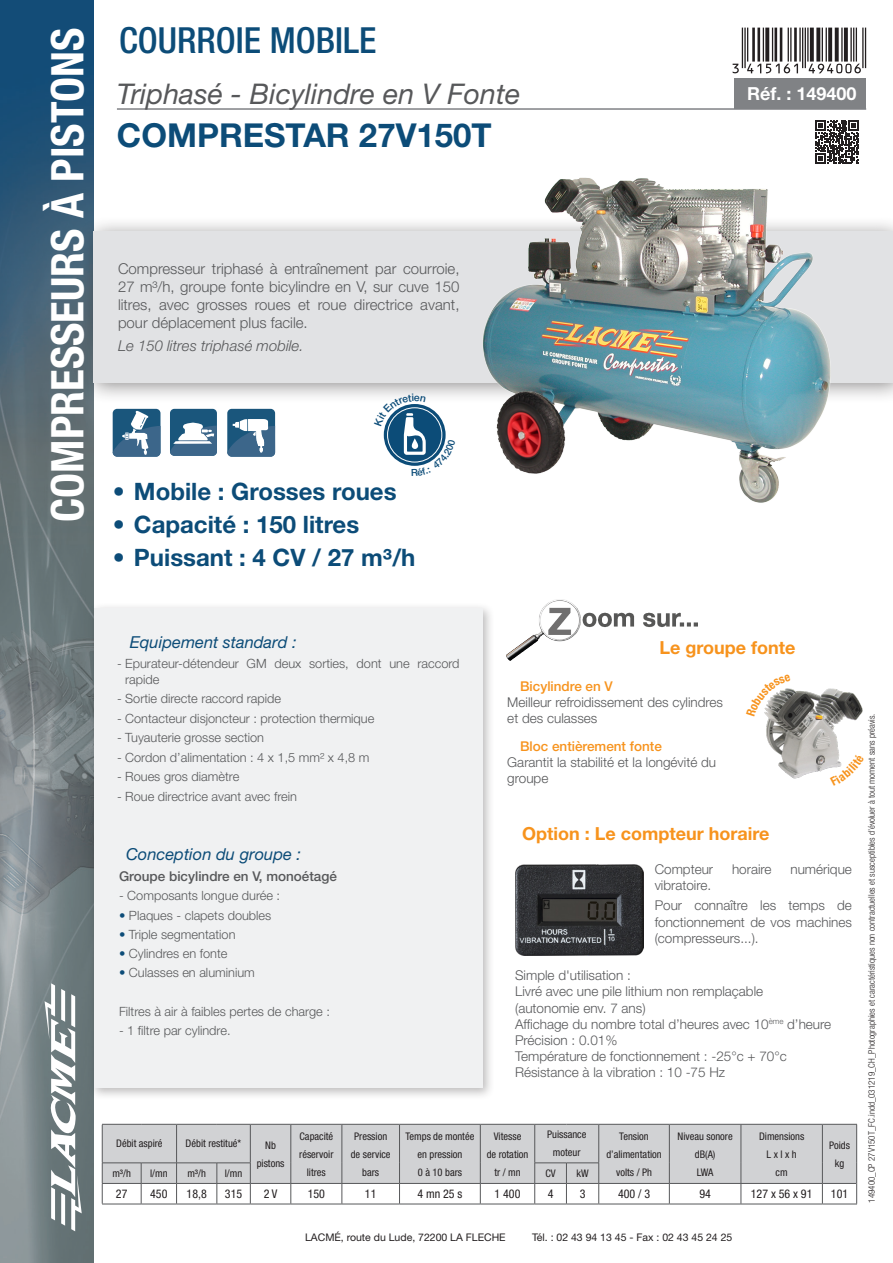
<style>
.page{position:relative;width:893px;height:1263px;background:#fff}
.page>*{position:absolute;margin:0;border:0;box-sizing:border-box;transform-origin:0 0}
.t1{font:700 condensed 45px "Helvetica Neue LT Std";color:#fff}
.t2{font:500 condensed 36px "Helvetica Neue LT Std";color:#0c4c78}
.t3{font:700 33px "Helvetica Neue LT Std";color:#0c4c78}
.t4{font:italic 28.5px "Helvetica Neue LT Std";color:#57585a}
.t5{font:700 24px "Helvetica Neue LT Std";color:#0c4c78}
.t6{font:700 18px "Helvetica Neue LT Std";color:#f7931d}
.t7{font:700 18px "Helvetica Neue LT Std";color:#fff}
.t8{font:italic 16.5px "Helvetica Neue LT Std";color:#0c4c78}
.t9{font:300 15px/18px "Helvetica Neue LT Std";color:#57585a;text-align:justify}
.t10{font:italic 300 15px "Helvetica Neue LT Std";color:#57585a}
.t11{font:300 13.5px/16.2px "Helvetica Neue LT Std";color:#57585a}
.t12{font:500 13.5px "Helvetica Neue LT Std";color:#f7931d}
.t13{font:500 13.5px "Helvetica Neue LT Std";color:#57585a}
.t14{font:300 12.75px/15.3px "Helvetica Neue LT Std";color:#57585a}
.t15{font:condensed 12px "Helvetica Neue LT Std";color:#231f20}
.t16{font:condensed 10.5px/18px "Helvetica Neue LT Std";color:#231f20;text-align:center}
.t17{font:10.5px "Helvetica Neue LT Std";color:#231f20}
.t18{font:300 condensed 9px "Helvetica Neue LT Std";color:#231f20}
.s1{font-weight:700;color:#0c4c78}
</style>
<div class="page">
<img style="left:0;top:0;width:94px;height:1263px">
<div style="left:78px;top:216px;width:815px;height:188px;background:#231f20;opacity:.5"></div>
<div style="left:94px;top:232px;width:799px;height:151px;background:#e1e2e4"></div>
<div style="left:87px;top:602px;width:408px;height:498px;background:#231f20;opacity:.3"></div>
<div style="left:94px;top:608px;width:389px;height:480px;background:#f0f1f2"></div>
<hr style="left:117px;top:108px;width:749px;height:2px;background:#808285">
<svg style="left:45px;top:983px;width:37px;height:248px"></svg>
<div style="left:734px;top:79px;width:132px;height:30px;background:#808285"></div>
<img style="left:475px;top:177px;width:362px;height:326px">
<svg style="left:102px;top:1124px;width:755px;height:80px"></svg>
<hr style="left:535px;top:1183px;width:31px;height:1px;background:#57585a">
<hr style="left:566px;top:1183px;width:33px;height:1px;background:#57585a">
<svg style="left:815px;top:120px;width:44px;height:44px"></svg>
<div style="left:113px;top:409px;width:47px;height:48px;background:#1a567c;border-radius:4px"></div>
<svg style="left:113px;top:411px;width:47px;height:46px"></svg>
<div style="left:170px;top:409px;width:47px;height:47px;background:#1a567c;border-radius:4px"></div>
<svg style="left:170px;top:423px;width:47px;height:33px"></svg>
<div style="left:227px;top:409px;width:48px;height:48px;background:#1a567c;border-radius:4px"></div>
<svg style="left:227px;top:419px;width:48px;height:38px"></svg>
<img style="left:506px;top:599px;width:192px;height:61px">
<img style="left:766px;top:688px;width:97px;height:91px">
<img style="left:515px;top:864px;width:129px;height:92px">
<svg style="left:733px;top:28px;width:133px;height:45px"></svg>
<svg style="left:374px;top:394px;width:81px;height:72px"></svg>
<svg style="left:830px;top:754px;width:33px;height:25px"></svg>
<svg style="left:764px;top:688px;width:27px;height:29px"></svg>
<h1 class="t1" style="left:40px;top:522px;width:496px;rotate:-90deg">COMPRESSEURS À PISTONS</h1>
<h2 class="t2" style="left:119px;top:19px;width:259px">COURROIE MOBILE</h2>
<h3 class="t4" style="left:117px;top:77px;width:405px">Triphasé - Bicylindre en V Fonte</h3>
<h3 class="t3" style="left:117px;top:115px;width:376px">COMPRESTAR 27V150T</h3>
<p class="t9" style="left:118px;top:260px;width:343px">Compresseur triphasé à entraînement par courroie, 27 m³/h, groupe fonte bicylindre en V, sur cuve 150 litres, avec grosses roues et roue directrice avant, pour déplacement plus facile.</p>
<p class="t10" style="left:118px;top:336px;width:187px">Le 150 litres triphasé mobile.</p>
<h3 class="t5" style="left:113px;top:476px;width:285px">• Mobile : Grosses roues</h3>
<h3 class="t5" style="left:113px;top:509px;width:248px">• Capacité : 150 litres</h3>
<h3 class="t5" style="left:113px;top:542px;width:304px">• Puissant : 4 CV / 27 m³/h</h3>
<h3 class="t7" style="left:747px;top:83px;width:111px">Réf. : 149400</h3>
<p class="t8" style="left:130px;top:632px;width:168px">Equipement standard :</p>
<p class="t14" style="left:125px;top:656px;width:336px;text-indent:-8px">- Epurateur-détendeur GM deux sorties, dont une raccord rapide</p>
<p class="t14" style="left:117px;top:691px;width:166px">- Sortie directe raccord rapide</p>
<p class="t14" style="left:117px;top:710px;width:259px">- Contacteur disjoncteur : protection thermique</p>
<p class="t14" style="left:117px;top:730px;width:149px">- Tuyauterie grosse section</p>
<p class="t14" style="left:117px;top:749px;width:254px">- Cordon d’alimentation : 4 x 1,5 mm² x 4,8 m</p>
<p class="t14" style="left:117px;top:769px;width:124px">- Roues gros diamètre</p>
<p class="t14" style="left:117px;top:788px;width:182px">- Roue directrice avant avec frein</p>
<p class="t8" style="left:126px;top:844px;width:177px">Conception du groupe :</p>
<p class="t13" style="left:119px;top:868px;width:219px">Groupe bicylindre en V, monoétagé</p>
<p class="t14" style="left:119px;top:888px;width:163px">- Composants longue durée :</p>
<p class="t14" style="left:119px;top:907px;width:154px"><span class="s1">•</span> Plaques - clapets doubles</p>
<p class="t14" style="left:119px;top:926px;width:118px"><span class="s1">•</span> Triple segmentation</p>
<p class="t14" style="left:119px;top:946px;width:110px"><span class="s1">•</span> Cylindres en fonte</p>
<p class="t14" style="left:119px;top:965px;width:137px"><span class="s1">•</span> Culasses en aluminium</p>
<p class="t14" style="left:119px;top:1003px;width:212px">Filtres à air à faibles pertes de charge :</p>
<p class="t14" style="left:119px;top:1023px;width:113px">- 1 filtre par cylindre.</p>
<h3 class="t6" style="left:659px;top:636px;width:138px">Le groupe fonte</h3>
<p class="t12" style="left:520px;top:678px;width:94px">Bicylindre en V</p>
<p class="t11" style="left:507px;top:694px;width:217px">Meilleur refroidissement des cylindres et des culasses</p>
<p class="t12" style="left:520px;top:738px;width:143px">Bloc entièrement fonte</p>
<p class="t11" style="left:507px;top:754px;width:210px">Garantit la stabilité et la longévité du groupe</p>
<h3 class="t6" style="left:522px;top:822px;width:249px">Option : Le compteur horaire</h3>
<p class="t11" style="left:655px;top:861px;width:60px">Compteur</p>
<p class="t11" style="left:732px;top:861px;width:41px">horaire</p>
<p class="t11" style="left:790px;top:861px;width:63px">numérique</p>
<p class="t11" style="left:655px;top:875px;width:199px;line-height:20.4px">vibratoire.<br>Pour connaître les temps de</p>
<p class="t11" style="left:655px;top:913px;width:199px">fonctionnement de vos machines (compresseurs...).</p>
<p class="t11" style="left:515px;top:967px;width:318px">Simple d'utilisation :<br>Livré avec une pile lithium non remplaçable<br>(autonomie env. 7 ans)<br>Affichage du nombre total d’heures avec 10<sup>ème</sup> d’heure Précision : 0.01%<br>Température de fonctionnement : -25°c + 70°c Résistance à la vibration : 10 -75 Hz</p>
<p class="t16" style="left:116px;top:1134px;width:48px">Débit aspiré</p>
<p class="t16" style="left:186px;top:1134px;width:57px">Débit restitué*</p>
<p class="t16" style="left:257px;top:1136px;width:29px">Nb pistons</p>
<p class="t16" style="left:299px;top:1127px;width:36px">Capacité réservoir litres</p>
<p class="t16" style="left:351px;top:1127px;width:41px">Pression de service bars</p>
<p class="t16" style="left:405px;top:1127px;width:70px">Temps de montée en pression<br>0 à 10 bars</p>
<p class="t16" style="left:487px;top:1127px;width:43px">Vitesse<br>de rotation tr / mn</p>
<p class="t16" style="left:547px;top:1125px;width:41px">Puissance moteur</p>
<p class="t16" style="left:606px;top:1127px;width:57px">Tension d’alimentation volts / Ph</p>
<p class="t16" style="left:678px;top:1127px;width:57px">Niveau sonore dB(A)<br>LWA</p>
<p class="t16" style="left:759px;top:1127px;width:47px">Dimensions<br>L x l x h<br>cm</p>
<p class="t16" style="left:829px;top:1136px;width:22px">Poids kg</p>
<p class="t16" style="left:112px;top:1164px;width:20px">m³/h</p>
<p class="t16" style="left:150px;top:1164px;width:19px">l/mn</p>
<p class="t16" style="left:187px;top:1164px;width:20px">m³/h</p>
<p class="t16" style="left:225px;top:1164px;width:19px">l/mn</p>
<p class="t16" style="left:545px;top:1164px;width:12px">CV</p>
<p class="t16" style="left:576px;top:1164px;width:14px">kW</p>
<p class="t15" style="left:116px;top:1187px;width:13px">27</p>
<p class="t15" style="left:150px;top:1187px;width:19px">450</p>
<p class="t15" style="left:187px;top:1187px;width:22px">18,8</p>
<p class="t15" style="left:225px;top:1187px;width:19px">315</p>
<p class="t15" style="left:264px;top:1187px;width:15px">2 V</p>
<p class="t15" style="left:308px;top:1187px;width:19px">150</p>
<p class="t15" style="left:365px;top:1187px;width:13px">11</p>
<p class="t15" style="left:417px;top:1187px;width:47px">4 mn 25 s</p>
<p class="t15" style="left:495px;top:1187px;width:27px">1 400</p>
<p class="t15" style="left:548px;top:1187px;width:7px">4</p>
<p class="t15" style="left:580px;top:1187px;width:7px">3</p>
<p class="t15" style="left:618px;top:1187px;width:34px">400 / 3</p>
<p class="t15" style="left:699px;top:1187px;width:13px">94</p>
<p class="t15" style="left:751px;top:1187px;width:63px">127 x 56 x 91</p>
<p class="t15" style="left:831px;top:1187px;width:19px">101</p>
<p class="t17" style="left:305px;top:1231px;width:202px">LACMÉ, route du Lude, 72200 LA FLECHE</p>
<p class="t17" style="left:532px;top:1231px;width:202px">Tél. : 02 43 94 13 45 - Fax : 02 43 45 24 25</p>
<p class="t18" style="left:867px;top:1202px;width:491px;rotate:-90deg">149400_CP 27V150T_FC.indd_031219_CH_Photographies et caractéristiques non contractuelles et susceptibles d’évoluer à tout moment sans préavis.</p>
</div>
